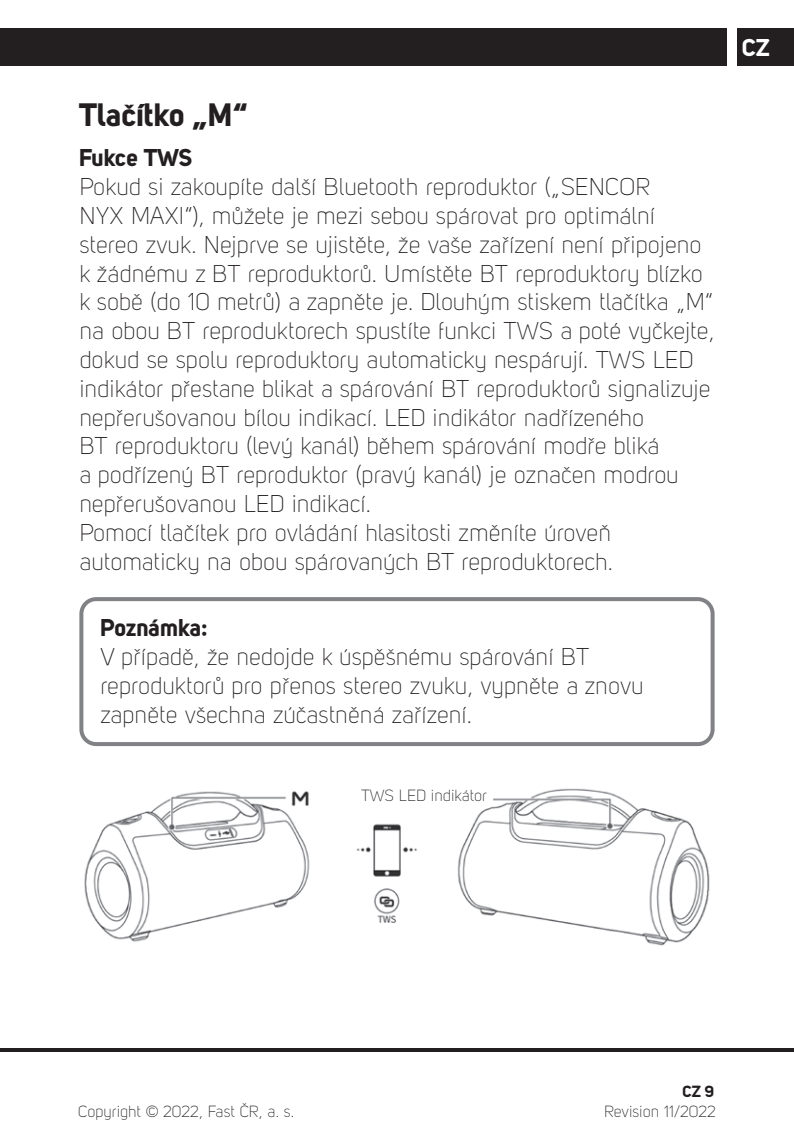
<style>
.page{position:relative;width:794px;height:1134px;background:#fff}
.page>*{position:absolute;margin:0;border:0;box-sizing:border-box;transform-origin:0 0}
.t1{font:32px "Uni Sans PRO Bold";color:#231f20}
.t2{font:24px/28.8px "Uni Sans PRO Light";color:#231f20}
.t3{font:24px "Uni Sans PRO Bold";color:#231f20}
.t4{font:24px "Uni Sans PRO Bold";color:#fff}
.t5{font:16px "Uni Sans PRO Light";color:#231f20}
.t6{font:16px "Uni Sans PRO Bold";color:#231f20}
</style>
<div class="page">
<div style="left:4px;top:28px;width:722px;height:38px;background:#231f20"></div>
<hr style="left:0;top:28px;width:4px;height:38px;background:#231f20">
<div style="left:737px;top:28px;width:57px;height:38px;background:#231f20"></div>
<hr style="left:4px;top:1048px;width:790px;height:4px;background:#231f20">
<svg style="left:0;top:1048px;width:4px;height:4px"></svg>
<div style="left:79px;top:597px;width:635px;height:149px;border:4px solid #808285;border-radius:15px"></div>
<img style="left:84px;top:788px;width:626px;height:158px">
<h1 class="t1" style="left:79px;top:95px;width:169px">Tlačítko „M“</h1>
<p class="t3" style="left:79px;top:143px;width:115px">Fukce TWS</p>
<p class="t2" style="left:79px;top:172px;width:636px">Pokud si zakoupíte další Bluetooth reproduktor („SENCOR<br>NYX MAXI“), můžete je mezi sebou spárovat pro optimální stereo zvuk. Nejprve se ujistěte, že vaše zařízení není připojeno k žádnému z BT reproduktorů. Umístěte BT reproduktory blízko k sobě (do 10 metrů) a zapněte je. Dlouhým stiskem tlačítka „M“ na obou BT reproduktorech spustíte funkci TWS a poté vyčkejte, dokud se spolu reproduktory automaticky nespárují. TWS LED indikátor přestane blikat a spárování BT reproduktorů signalizuje nepřerušovanou bílou indikací. LED indikátor nadřízeného<br>BT reproduktoru (levý kanál) během spárování modře bliká<br>a podřízený BT reproduktor (pravý kanál) je označen modrou nepřerušovanou LED indikací.<br>Pomocí tlačítek pro ovládání hlasitosti změníte úroveň automaticky na obou spárovaných BT reproduktorech.</p>
<p class="t3" style="left:100px;top:613px;width:109px">Poznámka:</p>
<p class="t2" style="left:100px;top:642px;width:545px">V případě, že nedojde k úspěšnému spárování BT reproduktorů pro přenos stereo zvuku, vypněte a znovu zapněte všechna zúčastněná zařízení.</p>
<p class="t5" style="left:361px;top:786px;width:127px">TWS LED indikátor</p>
<p class="t4" style="left:742px;top:33px;width:29px">CZ</p>
<p class="t6" style="left:683px;top:1081px;width:33px">CZ 9</p>
<p class="t5" style="left:78px;top:1103px;width:217px">Copyright © 2022, Fast ČR, a. s.</p>
<p class="t5" style="left:604px;top:1103px;width:113px">Revision 11/2022</p>
</div>
